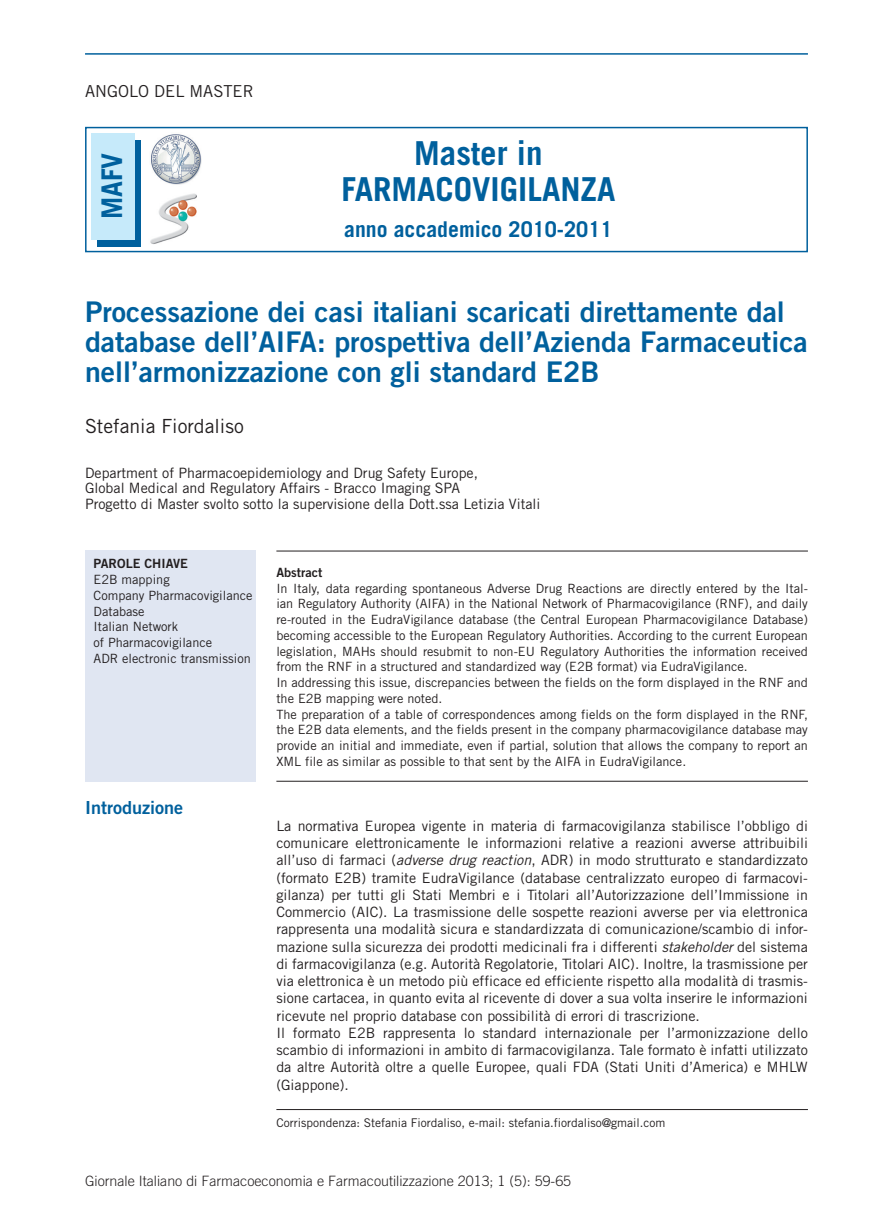
<style>
.page{position:relative;width:893px;height:1212px;background:#fff}
.page>*{position:absolute;margin:0;border:0;box-sizing:border-box;transform-origin:0 0}
.t1{font:700 33px/36px "Trade Gothic LT Std";color:#00609d;text-align:center}
.t2{font:28.5px/30px "Trade Gothic LT Std Bd 2";color:#00609d}
.t3{font:700 28.5px "Trade Gothic LT Std";color:#00609d}
.t4{font:700 21.75px "Trade Gothic LT Std";color:#00609d}
.t5{font:19.5px "Trade Gothic LT Std";color:#231f20}
.t6{font:18px "Trade Gothic LT Std Bd 2";color:#00609d}
.t7{font:16.5px "Trade Gothic LT Std";color:#231f20}
.t8{font:14.25px/17.2px "Trade Gothic LT Std";color:#231f20}
.t9{font:300 14.25px "Trade Gothic LT Std";color:#231f20}
.t10{font:12.75px/15.8px "Trade Gothic LT Std";color:#231f20}
.t11{font:12.75px "Trade Gothic LT Std Bd 2";color:#231f20}
.t12{font:12px "Trade Gothic LT Std";color:#231f20}
.s1{font-style:italic}
</style>
<div class="page">
<hr style="left:85px;top:53px;width:723px;height:2px;background:#00609d">
<div style="left:85px;top:127px;width:723px;height:125px;border:2px solid #00609d"></div>
<div style="left:97px;top:140px;width:44px;height:107px;background:linear-gradient(to right,#00609d,#00609d)"></div>
<div style="left:91px;top:133px;width:43px;height:106px;background:#c6eafa"></div>
<img style="left:151px;top:134px;width:50px;height:51px">
<img style="left:140px;top:190px;width:56px;height:55px">
<hr style="left:276px;top:781px;width:532px;height:1px;background:#231f20">
<hr style="left:276px;top:1109px;width:532px;height:1px;background:#231f20">
<div style="left:85px;top:551px;width:170px;height:231px;background:#e0e6f2"></div>
<hr style="left:276px;top:551px;width:532px;height:1px;background:#231f20">
<p class="t7" style="left:85px;top:81px;width:170px">ANGOLO DEL MASTER</p>
<h2 class="t3" style="left:94px;top:219px;width:68px;rotate:-90deg">MAFV</h2>
<h1 class="t1" style="left:341px;top:135px;width:275px">Master in<br>FARMACOVIGILANZA</h1>
<h3 class="t4" style="left:344px;top:216px;width:270px">anno accademico 2010-2011</h3>
<h2 class="t2" style="left:85px;top:296px;width:724px">Processazione dei casi italiani scaricati direttamente dal database dell’AIFA: prospettiva dell’Azienda Farmaceutica nell’armonizzazione con gli standard E2B</h2>
<h3 class="t5" style="left:85px;top:414px;width:160px">Stefania Fiordaliso</h3>
<p class="t8" style="left:85px;top:465px;width:457px;line-height:15.3px">Department of Pharmacoepidemiology and Drug Safety Europe,<br>Global Medical and Regulatory Affairs - Bracco Imaging SPA<br>Progetto di Master svolto sotto la supervisione della Dott.ssa Letizia Vitali</p>
<p class="t11" style="left:94px;top:556px;width:96px">PAROLE CHIAVE</p>
<p class="t10" style="left:94px;top:572px;width:161px">E2B mapping<br>Company Pharmacovigilance<br>Database<br>Italian Network<br>of Pharmacovigilance<br>ADR electronic transmission</p>
<p class="t6" style="left:85px;top:796px;width:100px">Introduzione</p>
<p class="t11" style="left:276px;top:564px;width:48px">Abstract</p>
<p class="t10" style="left:276px;top:580px;width:533px">In Italy, data regarding spontaneous Adverse Drug Reactions are directly entered by the Ital&shy;ian Regulatory Authority (AIFA) in the National Network of Pharmacovigilance (RNF), and daily re-routed in the EudraVigilance database (the Central European Pharmacovigilance Database) becoming accessible to the European Regulatory Authorities. According to the current European legislation, MAHs should resubmit to non-EU Regulatory Authorities the information received from the RNF in a structured and standardized way (E2B format) via EudraVigilance.<br>In addressing this issue, discrepancies between the fields on the form displayed in the RNF and the E2B mapping were noted.<br>The preparation of a table of correspondences among fields on the form displayed in the RNF, the E2B data elements, and the fields present in the company pharmacovigilance database may provide an initial and immediate, even if partial, solution that allows the company to report an XML file as similar as possible to that sent by the AIFA in EudraVigilance.</p>
<p class="t8" style="left:276px;top:817px;width:533px">La normativa Europea vigente in materia di farmacovigilanza stabilisce l’obbligo di comunicare elettronicamente le informazioni relative a reazioni avverse attribuibili all’uso di farmaci (<span class="s1">adverse drug reaction</span>, ADR) in modo strutturato e standardizzato (formato E2B) tramite EudraVigilance (database centralizzato europeo di farmacovi&shy;gilanza) per tutti gli Stati Membri e i Titolari all’Autorizzazione dell’Immissione in Commercio (AIC). La trasmissione delle sospette reazioni avverse per via elettronica rappresenta una modalità sicura e standardizzata di comunicazione/scambio di infor&shy;mazione sulla sicurezza dei prodotti medicinali fra i differenti <span class="s1">stakeholder</span> del sistema di farmacovigilanza (e.g. Autorità Regolatorie, Titolari AIC). Inoltre, la trasmissione per via elettronica è un metodo più efficace ed efficiente rispetto alla modalità di trasmis&shy;sione cartacea, in quanto evita al ricevente di dover a sua volta inserire le informazioni ricevute nel proprio database con possibilità di errori di trascrizione.<br>Il formato E2B rappresenta lo standard internazionale per l’armonizzazione dello scambio di informazioni in ambito di farmacovigilanza. Tale formato è infatti utilizzato da altre Autorità oltre a quelle Europee, quali FDA (Stati Uniti d’America) e MHLW (Giappone).</p>
<p class="t12" style="left:276px;top:1115px;width:391px">Corrispondenza: Stefania Fiordaliso, e-mail: stefania.fiordaliso@gmail.com</p>
<p class="t9" style="left:85px;top:1172px;width:488px">Giornale Italiano di Farmacoeconomia e Farmacoutilizzazione 2013; 1 (5): 59-65</p>
</div>
